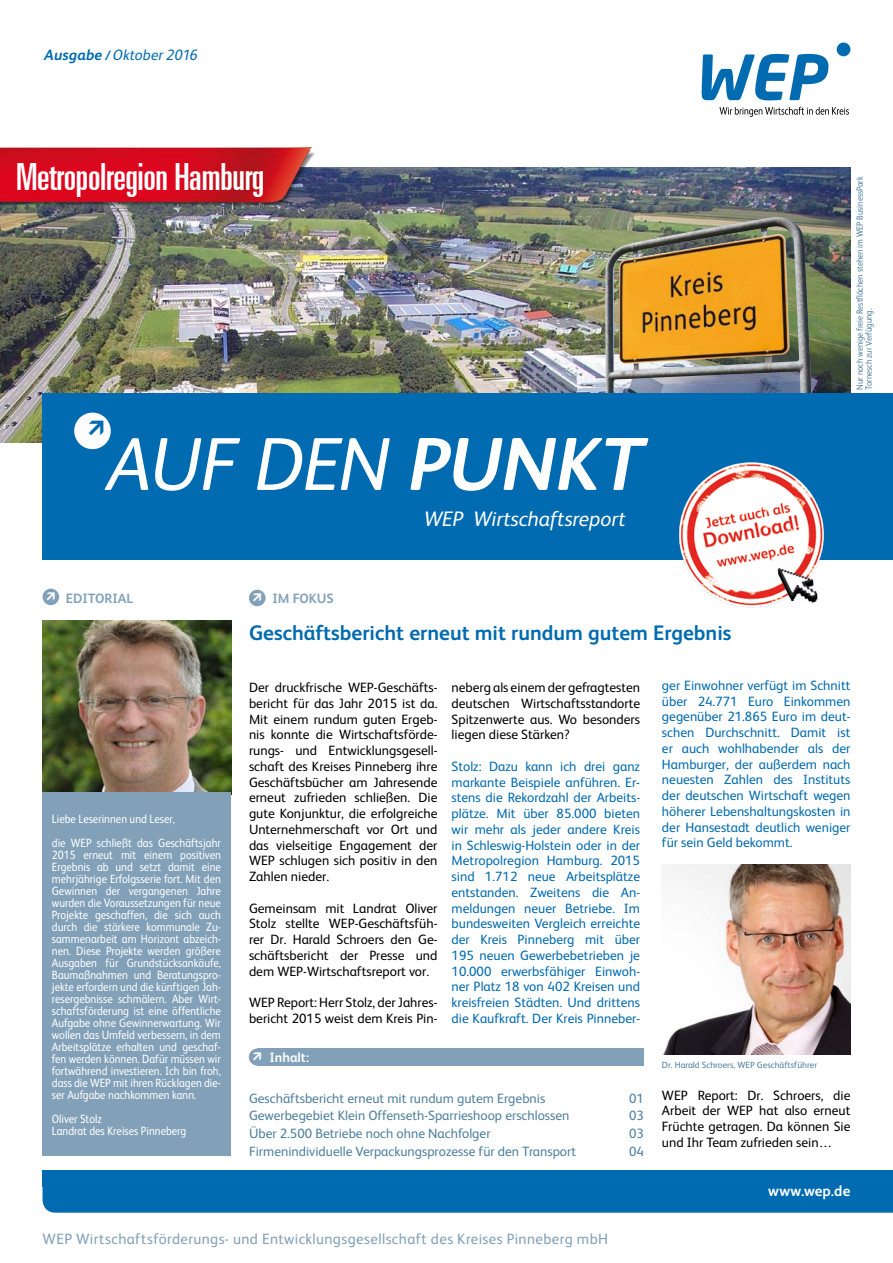
<style>
.page{position:relative;width:893px;height:1263px;background:#fff}
.page>*{position:absolute;margin:0;border:0;box-sizing:border-box;transform-origin:0 0}
.t1{font:italic 75px "FS Albert";color:#fff}
.t2{font:ultra-condensed 37.5px "Univers LT";letter-spacing:-.01em;color:#fff}
.t3{font:700 21px "FS Albert";color:#006bb0}
.t4{font:italic 21px "FS Albert";letter-spacing:-.005em;color:#fff}
.t5{font:15px "FS Albert";letter-spacing:.025em;color:#82a1b9}
.t6{font:italic 15px "FS Albert";letter-spacing:-.005em;color:#006bb0}
.t7{font:700 15px "FS Albert";letter-spacing:.01em;color:#fff}
.t8{font:13.5px/15.8px "FS Albert";color:#000;text-align:justify}
.t9{font:13.5px/15.8px "FS Albert";color:#006bb0;text-align:justify}
.t10{font:13.5px "FS Albert";color:#4e7f9d}
.t11{font:700 13.5px "FS Albert";color:#82a1b9}
.t12{font:700 13.5px "FS Albert";color:#fff}
.t13{font:12px/12px "FS Albert";color:#fff;scale:.9 1}
.t14{font:9px/9px "FS Albert";color:#4e7f9d;scale:.9 1}
.t15{font:9px "FS Albert";color:#4e7f9d}
.s1{font-weight:700}
.s2{font-weight:700;font-size:13.5px}
</style>
<div class="page">
<img style="left:43px;top:621px;width:188px;height:171px">
<div style="left:43px;top:792px;width:188px;height:363px;background:#82a1b9"></div>
<img style="left:0;top:168px;width:850px;height:274px">
<div style="left:249px;top:590px;width:17px;height:16px;background:#82a1b9;border-radius:50%"></div>
<div style="left:43px;top:589px;width:16px;height:16px;background:#82a1b9;border-radius:50%"></div>
<div style="left:257px;top:1048px;width:387px;height:17px;background:#82a1b9"></div>
<div style="left:249px;top:1048px;width:17px;height:17px;background:#82a1b9;border-radius:50%"></div>
<img style="left:0;top:146px;width:318px;height:62px">
<img style="left:605px;top:217px;width:207px;height:176px">
<img style="left:662px;top:864px;width:188px;height:190px">
<div style="left:43px;top:393px;width:850px;height:166px;background:#006bb0"></div>
<svg style="left:72px;top:411px;width:41px;height:40px"></svg>
<div style="left:70px;top:408px;width:45px;height:45px;border:4px solid #006bb0;border-radius:50%"></div>
<img style="left:679px;top:462px;width:146px;height:146px">
<svg style="left:719px;top:107px;width:130px;height:10px"></svg>
<div style="left:837px;top:43px;width:13px;height:13px;background:#006bb0;border-radius:50%"></div>
<svg style="left:702px;top:53px;width:127px;height:47px"></svg>
<div style="left:43px;top:1187px;width:850px;height:26px;background:#006bb0"></div>
<div style="left:43px;top:1170px;width:850px;height:17px;background:#006bb0"></div>
<svg style="left:89px;top:421px;width:15px;height:15px"></svg>
<p class="t6" style="left:45px;top:45px;width:155px"><span class="s1">Ausgabe</span> <span class="s2">/</span> Oktober 2016</p>
<h2 class="t2" style="left:16px;top:156px;width:250px">Metropolregion Hamburg</h2>
<h1 class="t1" style="left:108px;top:413px;width:496px">Auf den <span class="s1">Punkt</span></h1>
<h3 class="t4" style="left:424px;top:504px;width:203px">WEP Wirtschaftsreport</h3>
<p class="t11" style="left:66px;top:589px;width:69px">Editorial</p>
<p class="t11" style="left:272px;top:589px;width:63px">Im Fokus</p>
<h3 class="t3" style="left:249px;top:619px;width:484px">Geschäftsbericht erneut mit rundum gutem Ergebnis</h3>
<p class="t14" style="left:855px;top:390px;width:238px;rotate:-90deg">Nur noch wenige freie Restflächen stehen im WEP BusinessPark<br>Tornesch zur Verfügung.</p>
<p class="t13" style="left:52px;top:807px;width:189px;line-height:24px">Liebe Leserinnen und Leser,<br>die WEP schließt das Geschäftsjahr</p>
<p class="t13" style="left:52px;top:849px;width:189px;text-align:justify">2015 erneut mit einem positiven Ergebnis ab und setzt damit eine mehrjährige Erfolgsserie fort. Mit den Gewinnen der vergangenen Jahre wurden die Voraussetzungen für neue Projekte geschaffen, die sich auch durch die stärkere kommunale Zu&shy;sammenarbeit am Horizont abzeich&shy;nen. Diese Projekte werden größere Ausgaben für Grundstücksankäufe, Baumaßnahmen und Beratungspro&shy;jekte erfordern und die künftigen Jah&shy;resergebnisse schmälern. Aber Wirt&shy;schaftsförderung ist eine öffentliche Aufgabe ohne Gewinnerwartung. Wir wollen das Umfeld verbessern, in dem Arbeitsplätze erhalten und geschaf&shy;fen werden können. Dafür müssen wir fortwährend investieren. Ich bin froh, dass die WEP mit ihren Rücklagen die&shy;ser Aufgabe nachkommen kann.</p>
<p class="t13" style="left:52px;top:1113px;width:151px">Oliver Stolz<br>Landrat des Kreises Pinneberg</p>
<p class="t8" style="left:249px;top:679px;width:190px">Der druckfrische WEP-Geschäfts&shy;bericht für das Jahr 2015 ist da.<br>Mit einem rundum guten Ergeb&shy;nis konnte die Wirtschaftsförde&shy;rungs- und Entwicklungsgesell&shy;schaft des Kreises Pinneberg ihre Geschäftsbücher am Jahresende erneut zufrieden schließen. Die gute Konjunktur, die erfolgreiche Unternehmerschaft vor Ort und das vielseitige Engagement der WEP schlugen sich positiv in den Zahlen nieder.</p>
<p class="t8" style="left:249px;top:899px;width:190px">Gemeinsam mit Landrat Oliver Stolz stellte WEP-Geschäftsfüh&shy;rer Dr. Harald Schroers den Ge&shy;schäftsbericht der Presse und dem WEP-Wirtschaftsreport vor.</p>
<p class="t8" style="left:249px;top:994px;width:190px">WEP Report: Herr Stolz, der Jahres&shy;bericht 2015 weist dem Kreis Pin-</p>
<p class="t12" style="left:269px;top:1048px;width:41px">Inhalt:</p>
<p class="t8" style="left:452px;top:679px;width:190px">neberg als einem der gefragtesten deutschen Wirtschaftsstandorte Spitzenwerte aus. Wo besonders liegen diese Stärken?</p>
<p class="t9" style="left:452px;top:758px;width:190px">Stolz: Dazu kann ich drei ganz markante Beispiele anführen. Er&shy;stens die Rekordzahl der Arbeits&shy;plätze. Mit über 85.000 bieten wir mehr als jeder andere Kreis in Schleswig-Holstein oder in der Metropolregion Hamburg. 2015 sind 1.712 neue Arbeitsplätze entstanden. Zweitens die An&shy;meldungen neuer Betriebe. Im bundesweiten Vergleich erreichte der Kreis Pinneberg mit über 195 neuen Gewerbebetrieben je 10.000 erwerbsfähiger Einwoh&shy;ner Platz 18 von 402 Kreisen und kreisfreien Städten. Und drittens die Kaufkraft. Der Kreis Pinneber-</p>
<p class="t10" style="left:249px;top:1089px;width:298px">Geschäftsbericht erneut mit rundum gutem Ergebnis</p>
<p class="t10" style="left:629px;top:1089px;width:16px">01</p>
<p class="t10" style="left:249px;top:1107px;width:322px">Gewerbegebiet Klein Offenseth-Sparrieshoop erschlossen</p>
<p class="t10" style="left:629px;top:1107px;width:16px">03</p>
<p class="t10" style="left:249px;top:1124px;width:243px">Über 2.500 Betriebe noch ohne Nachfolger</p>
<p class="t10" style="left:629px;top:1124px;width:16px">03</p>
<p class="t10" style="left:249px;top:1142px;width:329px">Firmenindividuelle Verpackungsprozesse für den Transport</p>
<p class="t10" style="left:629px;top:1142px;width:16px">04</p>
<p class="t5" style="left:43px;top:1228px;width:567px">WEP Wirtschaftsförderungs- und Entwicklungsgesellschaft des Kreises Pinneberg mbH</p>
<p class="t9" style="left:662px;top:677px;width:190px">ger Einwohner verfügt im Schnitt über 24.771 Euro Einkommen gegenüber 21.865 Euro im deut&shy;schen Durchschnitt. Damit ist er auch wohlhabender als der Hamburger, der außerdem nach neuesten Zahlen des Instituts der deutschen Wirtschaft wegen höherer Lebenshaltungskosten in der Hansestadt deutlich weniger für sein Geld bekommt.</p>
<p class="t15" style="left:662px;top:1059px;width:157px">Dr. Harald Schroers, WEP Geschäftsführer</p>
<p class="t8" style="left:662px;top:1086px;width:190px">WEP Report: Dr. Schroers, die Arbeit der WEP hat also erneut Früchte getragen. Da können Sie und Ihr Team zufrieden sein…</p>
<p class="t7" style="left:768px;top:1181px;width:84px">www.wep.de</p>
</div>
